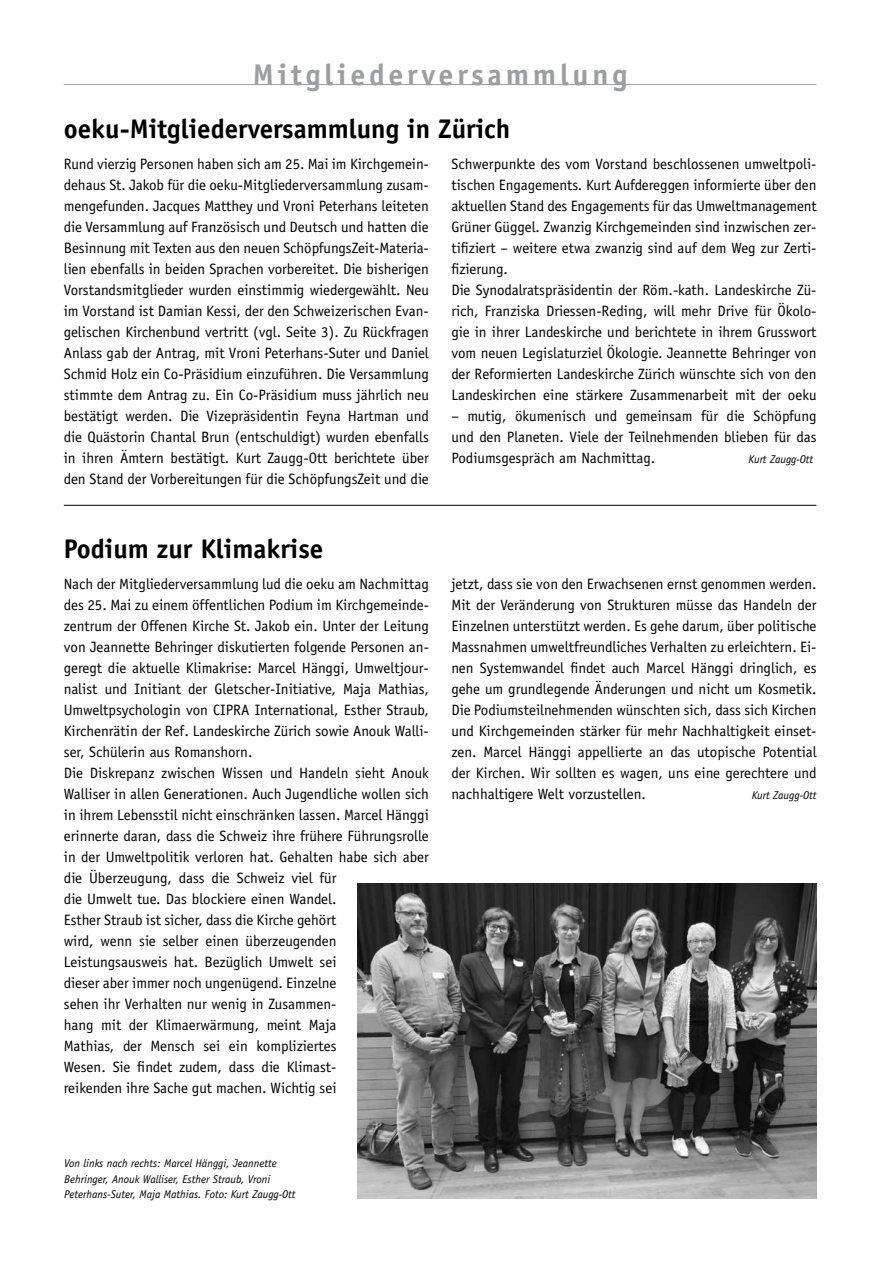
<style>
.page{position:relative;width:893px;height:1263px;background:#fff}
.page>*{position:absolute;margin:0;border:0;box-sizing:border-box;transform-origin:0 0}
.t1{font:700 30px "Officina Sans";letter-spacing:.125em;color:#9c9e9f}
.t2{font:700 27px "Officina Sans";color:#000}
.t3{font:15px/21px "Officina Sans";color:#000;text-align:justify}
.t4{font:italic 11.25px/15.8px "Officina Sans";color:#000}
</style>
<div class="page">
<hr style="left:64px;top:84px;width:752px;height:1px;background:#9c9e9f">
<img style="left:358px;top:883px;width:458px;height:315px">
<hr style="left:64px;top:505px;width:752px;height:1px;background:#000">
<h1 class="t1" style="left:253px;top:56px;width:376px">Mitgliederversammlung</h1>
<h2 class="t2" style="left:64px;top:112px;width:448px">oeku-Mitgliederversammlung in Zürich</h2>
<p class="t3" style="left:64px;top:153px;width:367px">Rund vierzig Personen haben sich am 25. Mai im Kirchgemein&shy;dehaus St. Jakob für die oeku-Mitgliederversammlung zusam&shy;mengefunden. Jacques Matthey und Vroni Peterhans leiteten die Versammlung auf Französisch und Deutsch und hatten die Besinnung mit Texten aus den neuen SchöpfungsZeit-Materia&shy;lien ebenfalls in beiden Sprachen vorbereitet. Die bisherigen Vorstandsmitglieder wurden einstimmig wiedergewählt. Neu im Vorstand ist Damian Kessi, der den Schweizerischen Evan&shy;gelischen Kirchenbund vertritt (vgl. Seite 3). Zu Rückfragen Anlass gab der Antrag, mit Vroni Peterhans-Suter und Daniel Schmid Holz ein Co-Präsidium einzuführen. Die Versammlung stimmte dem Antrag zu. Ein Co-Präsidium muss jährlich neu bestätigt werden. Die Vizepräsidentin Feyna Hartman und die Quästorin Chantal Brun (entschuldigt) wurden ebenfalls in ihren Ämtern bestätigt. Kurt Zaugg-Ott berichtete über den Stand der Vorbereitungen für die SchöpfungsZeit und die</p>
<p class="t3" style="left:451px;top:153px;width:367px;text-align:left">Schwerpunkte des vom Vorstand beschlossenen umweltpoli&shy;tischen Engagements. Kurt Aufdereggen informierte über den aktuellen Stand des Engagements für das Umweltmanagement Grüner Güggel. Zwanzig Kirchgemeinden sind inzwischen zer&shy;tifiziert – weitere etwa zwanzig sind auf dem Weg zur Zerti&shy;fizierung.<br>Die Synodalratspräsidentin der Röm.-kath. Landeskirche Zü&shy;rich, Franziska Driessen-Reding, will mehr Drive für Ökolo&shy;gie in ihrer Landeskirche und berichtete in ihrem Grusswort vom neuen Legislaturziel Ökologie. Jeannette Behringer von der Reformierten Landeskirche Zürich wünschte sich von den Landeskirchen eine stärkere Zusammenarbeit mit der oeku</p>
<p class="t3" style="left:451px;top:405px;width:367px">– mutig, ökumenisch und gemeinsam für die Schöpfung und den Planeten. Viele der Teilnehmenden blieben für das Podiumsgespräch am Nachmittag.</p>
<p class="t4" style="left:749px;top:451px;width:66px">Kurt Zaugg-Ott</p>
<h2 class="t2" style="left:64px;top:532px;width:261px">Podium zur Klimakrise</h2>
<p class="t3" style="left:64px;top:573px;width:367px;text-align:left">Nach der Mitgliederversammlung lud die oeku am Nachmittag des 25. Mai zu einem öffentlichen Podium im Kirchgemeinde&shy;zentrum der Offenen Kirche St. Jakob ein. Unter der Leitung von Jeannette Behringer diskutierten folgende Personen an&shy;geregt die aktuelle Klimakrise: Marcel Hänggi, Umweltjour&shy;nalist und Initiant der Gletscher-Initiative, Maja Mathias, Umweltpsychologin von CIPRA International, Esther Straub, Kirchenrätin der Ref. Landeskirche Zürich sowie Anouk Walli&shy;ser, Schülerin aus Romanshorn.<br>Die Diskrepanz zwischen Wissen und Handeln sieht Anouk Walliser in allen Generationen. Auch Jugendliche wollen sich in ihrem Lebensstil nicht einschränken lassen. Marcel Hänggi erinnerte daran, dass die Schweiz ihre frühere Führungsrolle in der Umweltpolitik verloren hat. Gehalten habe sich aber die Überzeugung, dass die Schweiz viel für<br>die Umwelt tue. Das blockiere einen Wandel.<br>Esther Straub ist sicher, dass die Kirche gehört<br>wird, wenn sie selber einen überzeugenden Leistungsausweis hat. Bezüglich Umwelt sei<br>dieser aber immer noch ungenügend. Einzelne<br>sehen ihr Verhalten nur wenig in Zusammen-<br>hang mit der Klimaerwärmung, meint Maja<br>Mathias, der Mensch sei ein kompliziertes<br>Wesen. Sie findet zudem, dass die Klimast-<br>reikenden ihre Sache gut machen. Wichtig sei</p>
<p class="t3" style="left:451px;top:573px;width:367px">jetzt, dass sie von den Erwachsenen ernst genommen werden.<br>Mit der Veränderung von Strukturen müsse das Handeln der Einzelnen unterstützt werden. Es gehe darum, über politische Massnahmen umweltfreundliches Verhalten zu erleichtern. Ei&shy;nen Systemwandel findet auch Marcel Hänggi dringlich, es gehe um grundlegende Änderungen und nicht um Kosmetik.<br>Die Podiumsteilnehmenden wünschten sich, dass sich Kirchen und Kirchgemeinden stärker für mehr Nachhaltigkeit einset&shy;zen. Marcel Hänggi appellierte an das utopische Potential der Kirchen. Wir sollten es wagen, uns eine gerechtere und nachhaltigere Welt vorzustellen.</p>
<p class="t4" style="left:752px;top:787px;width:66px">Kurt Zaugg-Ott</p>
<p class="t4" style="left:64px;top:1155px;width:233px">Von links nach rechts: Marcel Hänggi, Jeannette<br>Behringer, Anouk Walliser, Esther Straub, Vroni<br>Peterhans-Suter, Maja Mathias. Foto: Kurt Zaugg-Ott</p>
</div>
